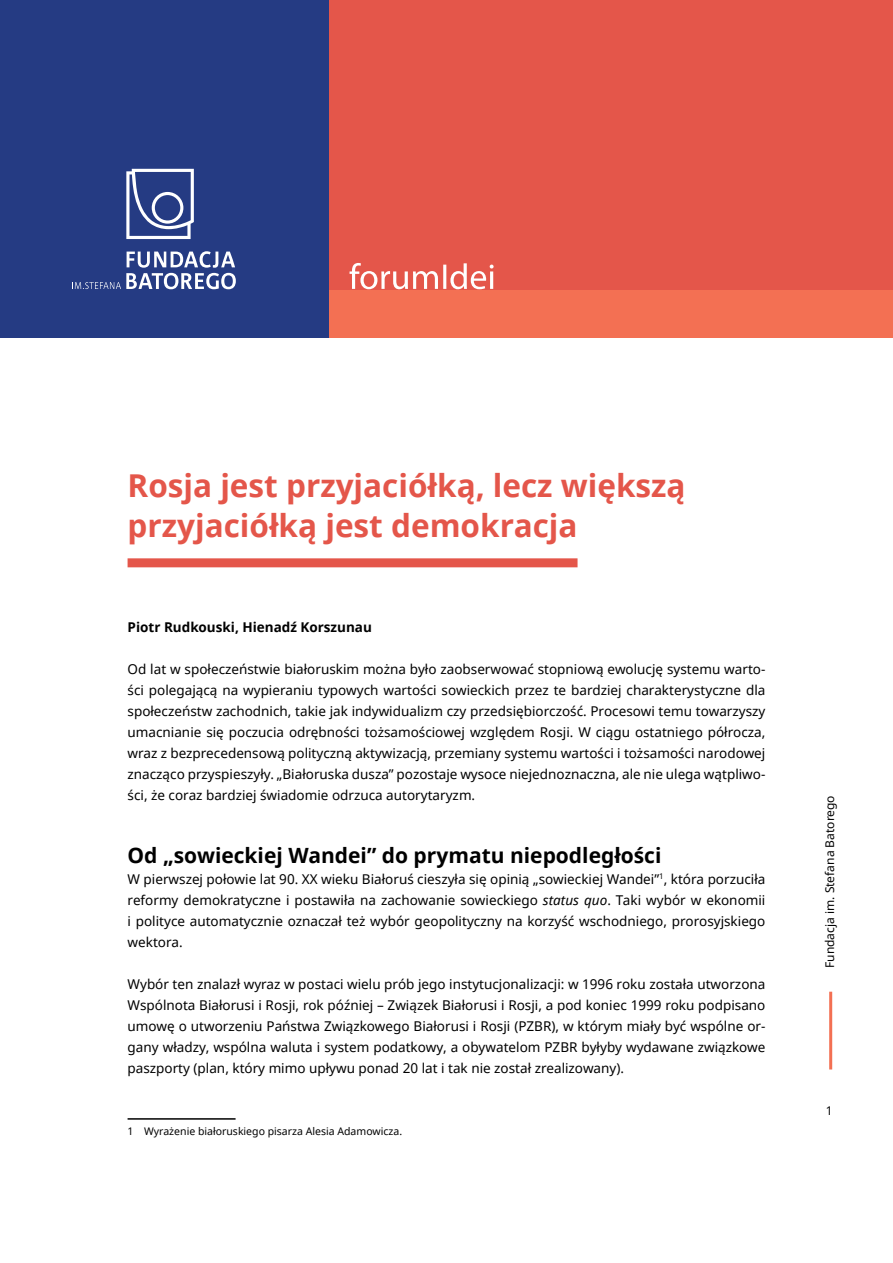
<style>
.page{position:relative;width:893px;height:1263px;background:#fff}
.page>*{position:absolute;margin:0;border:0;box-sizing:border-box;transform-origin:0 0}
.t1{font:700 31.5px/40.5px "Noto Sans";color:#e4564a}
.t2{font:700 21px "Noto Sans";color:#000}
.t3{font:13.5px/21px "Noto Sans";color:#000;text-align:justify}
.t4{font:700 13.5px "Noto Sans";color:#000}
.t5{font:12px "Noto Sans";color:#000}
.t6{font:10.5px "Noto Sans";color:#000}
.s1{font-style:italic}
</style>
<div class="page">
<hr style="left:829px;top:992px;width:3px;height:77px;background:#f37053">
<div style="left:0;top:195px;width:893px;height:143px;background:#f37053"></div>
<div style="left:0;top:0;width:893px;height:289px;background:#e4564a"></div>
<div style="left:128px;top:558px;width:449px;height:9px;background:#e4564a"></div>
<hr style="left:128px;top:1118px;width:108px;height:2px;background:#000">
<div style="left:0;top:0;width:328px;height:338px;background:#253b83"></div>
<svg style="left:72px;top:251px;width:164px;height:38px"></svg>
<svg style="left:126px;top:169px;width:68px;height:70px"></svg>
<svg style="left:350px;top:263px;width:144px;height:26px"></svg>
<h1 class="t1" style="left:128px;top:464px;width:560px">Rosja jest przyjaciółką, lecz większą przyjaciółką jest demokracja</h1>
<p class="t4" style="left:128px;top:617px;width:246px">Piotr Rudkouski, Hienadź Korszunau</p>
<p class="t3" style="left:128px;top:658px;width:639px">Od lat w społeczeństwie białoruskim można było zaobserwować stopniową ewolucję systemu warto&shy;ści polegającą na wypieraniu typowych wartości sowieckich przez te bardziej charakterystyczne dla społeczeństw zachodnich, takie jak indywidualizm czy przedsiębiorczość. Procesowi temu towarzyszy umacnianie się poczucia odrębności tożsamościowej względem Rosji. W ciągu ostatniego półrocza, wraz z bezprecedensową polityczną aktywizacją, przemiany systemu wartości i tożsamości narodowej znacząco przyspieszyły. „Białoruska dusza” pozostaje wysoce niejednoznaczna, ale nie ulega wątpliwo&shy;ści, że coraz bardziej świadomie odrzuca autorytaryzm.</p>
<h2 class="t2" style="left:128px;top:840px;width:535px">Od „sowieckiej Wandei” do prymatu niepodległości</h2>
<p class="t3" style="left:128px;top:868px;width:639px">W pierwszej połowie lat 90. XX wieku Białoruś cieszyła się opinią „sowieckiej Wandei”<sup>1</sup>, która porzuciła reformy demokratyczne i postawiła na zachowanie sowieckiego <span class="s1">status quo</span>. Taki wybór w ekonomii i polityce automatycznie oznaczał też wybór geopolityczny na korzyść wschodniego, prorosyjskiego wektora.</p>
<p class="t3" style="left:128px;top:973px;width:639px">Wybór ten znalazł wyraz w postaci wielu prób jego instytucjonalizacji: w 1996 roku została utworzona Wspólnota Białorusi i Rosji, rok później – Związek Białorusi i Rosji, a pod koniec 1999 roku podpisano umowę o utworzeniu Państwa Związkowego Białorusi i Rosji (PZBR), w którym miały być wspólne or&shy;gany władzy, wspólna waluta i system podatkowy, a obywatelom PZBR byłyby wydawane związkowe paszporty (plan, który mimo upływu ponad 20 lat i tak nie został zrealizowany).</p>
<p class="t6" style="left:128px;top:1124px;width:276px">1 Wyrażenie białoruskiego pisarza Alesia Adamowicza.</p>
<p class="t5" style="left:821px;top:968px;width:174px;rotate:-90deg">Fundacja im. Stefana Batorego</p>
<p class="t5" style="left:826px;top:1102px;width:8px">1</p>
</div>
